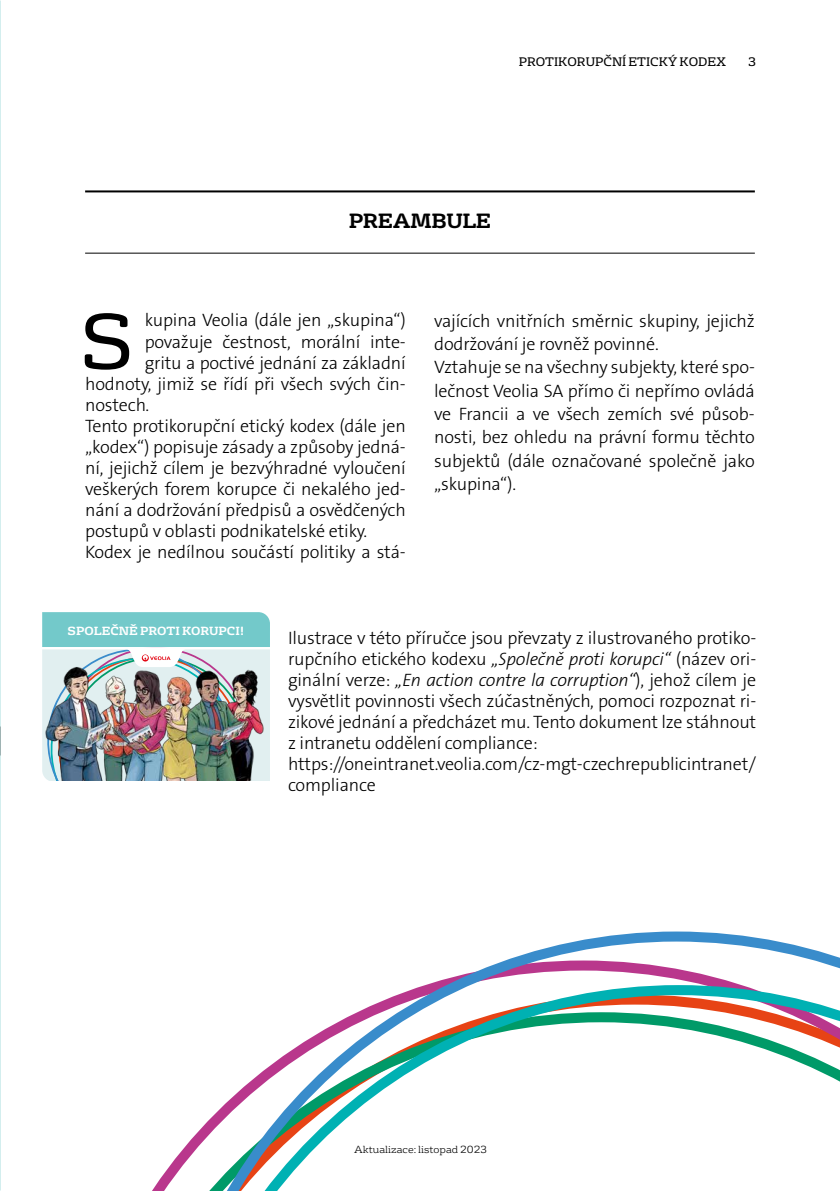
<style>
.page{position:relative;width:840px;height:1191px;background:#fff}
.page>*{position:absolute;margin:0;border:0;box-sizing:border-box;transform-origin:0 0}
.t1{font:76px "FS Rufus";color:#000}
.t2{font:700 20px "FS Rufus";letter-spacing:-.02em;color:#000}
.t3{font:18px/23.4px "The Sans Veolia W3 Lig";letter-spacing:-.01em;color:#000}
.t4{font:18px "The Sans Veolia W3 Lig It";letter-spacing:-.01em;color:#000}
.t5{font:12px "FS Rufus";color:#000}
.t6{font:700 11.4px "FS Rufus";color:#fff}
.t7{font:300 10px "FS Rufus";color:#000}
.s1{font-family:"The Sans Veolia W3 Lig It"}
.s2{font-family:"The Sans Veolia W3 Lig"}
</style>
<div class="page">
<svg style="left:157px;top:931px;width:682px;height:260px"></svg>
<hr style="left:85px;top:253px;width:669px;height:1px;background:#000">
<hr style="left:85px;top:190px;width:669px;height:2px;background:#000">
<img style="left:42px;top:612px;width:228px;height:169px">
<p class="t5" style="left:518px;top:52px;width:209px">PROTIKORUPČNÍ ETICKÝ KODEX</p>
<p class="t5" style="left:747px;top:52px;width:10px">3</p>
<p class="t2" style="left:349px;top:209px;width:144px">PREAMBULE</p>
<h1 class="t1" style="left:80px;top:279px;width:55px">S</h1>
<p class="t3" style="left:145px;top:309px;width:262px">kupina Veolia (dále jen „skupina“)</p>
<p class="t3" style="left:145px;top:330px;width:262px">považuje čestnost, morální inte-</p>
<p class="t3" style="left:145px;top:351px;width:262px">gritu a poctivé jednání za základní</p>
<p class="t3" style="left:85px;top:372px;width:322px">hodnoty, jimiž se řídí při všech svých čin-</p>
<p class="t3" style="left:85px;top:393px;width:66px">nostech.</p>
<p class="t3" style="left:85px;top:414px;width:322px">Tento protikorupční etický kodex (dále jen</p>
<p class="t3" style="left:85px;top:435px;width:322px">„kodex“) popisuje zásady a způsoby jedná-</p>
<p class="t3" style="left:85px;top:456px;width:322px">ní, jejichž cílem je bezvýhradné vyloučení</p>
<p class="t3" style="left:85px;top:477px;width:322px">veškerých forem korupce či nekalého jed-</p>
<p class="t3" style="left:85px;top:498px;width:322px">nání a dodržování předpisů a osvědčených</p>
<p class="t3" style="left:85px;top:519px;width:283px">postupů v oblasti podnikatelské etiky.</p>
<p class="t3" style="left:85px;top:540px;width:322px">Kodex je nedílnou součástí politiky a stá-</p>
<p class="t3" style="left:434px;top:309px;width:322px">vajících vnitřních směrnic skupiny, jejichž dodržování je rovněž povinné.<br>Vztahuje se na všechny subjekty, které spo&shy;lečnost Veolia SA přímo či nepřímo ovládá ve Francii a ve všech zemích své působ&shy;nosti, bez ohledu na právní formu těchto subjektů (dále označované společně jako „skupina“).</p>
<p class="t6" style="left:68px;top:624px;width:178px">SPOLEČNĚ PROTI KORUPCI!</p>
<p class="t3" style="left:288px;top:627px;width:469px;line-height:21px">Ilustrace v této příručce jsou převzaty z ilustrovaného protiko&shy;rupčního etického kodexu <span class="s1">„Společně proti korupci“</span> (název ori-</p>
<p class="t4" style="left:288px;top:668px;width:469px"><span class="s2">ginální verze:</span> „En action contre la corruption“<span class="s2">), jehož cílem je</span></p>
<p class="t3" style="left:288px;top:690px;width:469px;line-height:21px">vysvětlit povinnosti všech zúčastněných, pomoci rozpoznat ri&shy;zikové jednání a předcházet mu. Tento dokument lze stáhnout z intranetu oddělení compliance: https://oneintranet.veolia.com/cz-mgt-czechrepublicintranet/ compliance</p>
<p class="t7" style="left:354px;top:1141px;width:134px">Aktualizace: listopad 2023</p>
</div>
